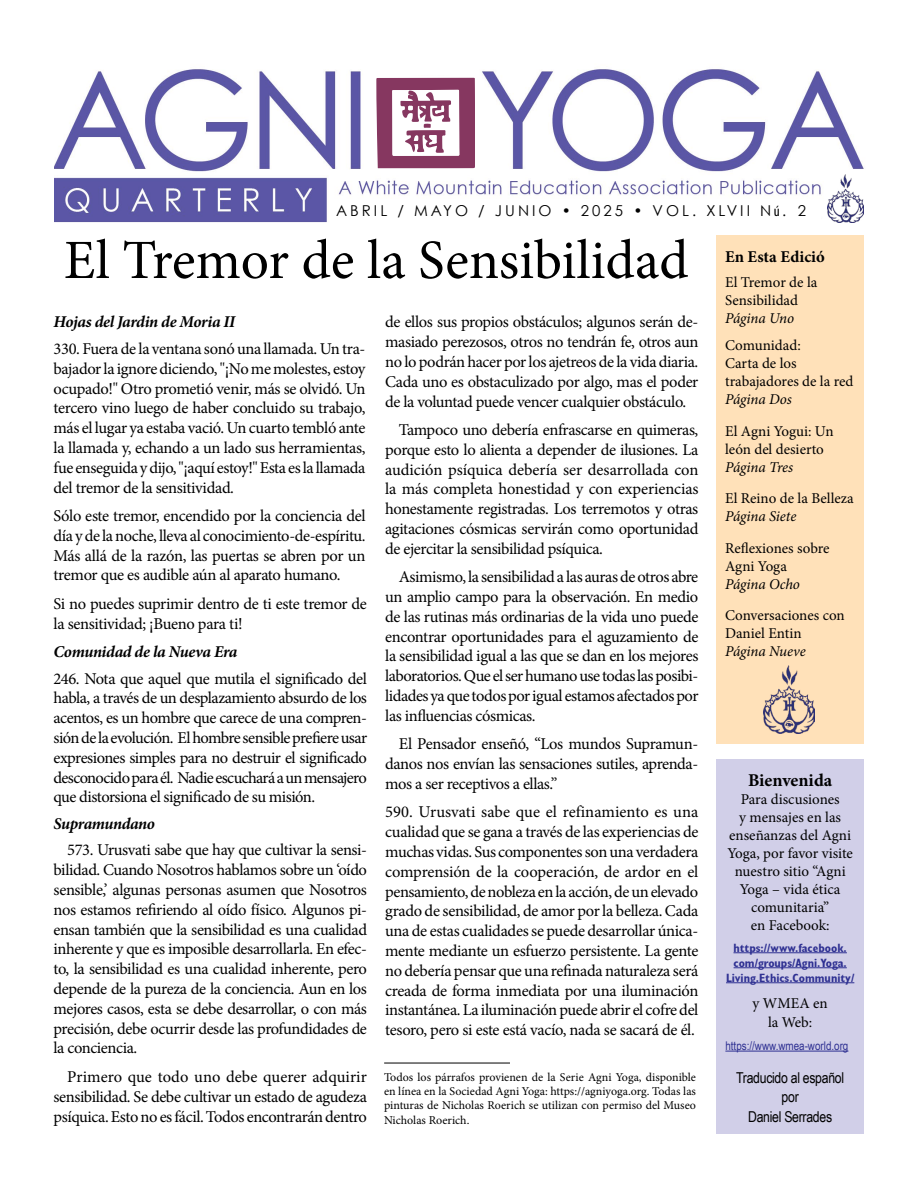
<style>
.page{position:relative;width:918px;height:1188px;background:#fff}
.page>*{position:absolute;margin:0;border:0;box-sizing:border-box;transform-origin:0 0}
.t1{font:55.5px "Minion Pro";color:#000}
.t2{font:700 18px "Minion Pro";letter-spacing:-.005em;color:#000}
.t3{font:16.5px/19.8px "Minion Pro";letter-spacing:-.025em;color:#000;text-align:justify}
.t4{font:italic 700 16.5px "Minion Pro";letter-spacing:-.025em;color:#000}
.t5{font:700 16.5px "Minion Pro";letter-spacing:.005em;color:#000}
.t6{font:15px/18px "Minion Pro";color:#000}
.t7{font:italic 15px "Minion Pro";letter-spacing:-.01em;color:#000}
.t8{font:15px/19.5px "Arial Narrow";letter-spacing:-.02em;color:#000;text-align:center}
.t9{font:15px "Century Gothic";letter-spacing:.2em;color:#000}
.t10{font:12px/14.4px "Minion Pro";color:#000;text-align:justify}
.t11{font:700 condensed 12px/15px "Gill Sans";color:#2e3092;text-align:center}
.t12{font:12px "Arial Narrow";color:#2e3092}
.s1{font-family:"Myriad Pro";font-stretch:condensed}
</style>
<div class="page">
<div style="left:716px;top:236px;width:148px;height:508px;background:#ffe1b9"></div>
<div style="left:716px;top:759px;width:148px;height:375px;background:#d1cfe8"></div>
<hr style="left:733px;top:952px;width:114px;height:1px;background:#2e3092">
<hr style="left:734px;top:967px;width:113px;height:1px;background:#2e3092">
<hr style="left:726px;top:982px;width:128px;height:1px;background:#2e3092">
<hr style="left:725px;top:1051px;width:123px;height:1px;background:#2e3092">
<img style="left:54px;top:69px;width:810px;height:154px">
<div style="left:336px;top:205px;width:485px;height:22px;background:#fff"></div>
<div style="left:824px;top:176px;width:44px;height:48px;background:#fff"></div>
<img style="left:764px;top:666px;width:50px;height:67px">
<img style="left:828px;top:174px;width:36px;height:48px">
<div style="left:376px;top:76px;width:106px;height:92px;background:#fff"></div>
<svg style="left:376px;top:78px;width:99px;height:90px"></svg>
<hr style="left:384px;top:1063px;width:126px;height:1px;background:#000">
<p class="t9" style="left:336px;top:202px;width:472px">ABRIL / MAYO / JUNIO • 2025 • VOL. XLVII N<span class="s1">ú</span>. 2</p>
<h1 class="t1" style="left:64px;top:223px;width:626px">El Tremor de la Sensibilidad</h1>
<p class="t4" style="left:54px;top:310px;width:183px">Hojas del Jardin de Moria II</p>
<p class="t3" style="left:54px;top:339px;width:314px">330. Fuera de la ventana sonó una llamada. Un tra&shy;bajador la ignore diciendo, "¡No me molestes, estoy ocupado!" Otro prometió venir, más se olvidó. Un tercero vino luego de haber concluido su trabajo, más el lugar ya estaba vació. Un cuarto tembló ante la llamada y, echando a un lado sus herramientas, fue enseguida y dijo, "¡aquí estoy!" Esta es la llamada del tremor de la sensitividad.</p>
<p class="t3" style="left:54px;top:506px;width:314px">Sólo este tremor, encendido por la conciencia del día y de la noche, lleva al conocimiento-de-espíritu.<br>Más allá de la razón, las puertas se abren por un tremor que es audible aún al aparato humano.</p>
<p class="t3" style="left:54px;top:594px;width:315px">Si no puedes suprimir dentro de ti este tremor de la sensitividad; ¡Bueno para ti!</p>
<p class="t4" style="left:54px;top:640px;width:186px">Comunidad de la Nueva Era</p>
<p class="t3" style="left:54px;top:669px;width:315px">246. Nota que aquel que mutila el significado del habla, a través de un desplazamiento absurdo de los acentos, es un hombre que carece de una compren&shy;sión de la evolución. El hombre sensible prefiere usar expresiones simples para no destruir el significado desconocido para él. Nadie escuchará a un mensajero que distorsiona el significado de su misión.</p>
<p class="t4" style="left:54px;top:812px;width:103px">Supramundano</p>
<p class="t3" style="left:54px;top:840px;width:315px;text-indent:14px">573. Urusvati sabe que hay que cultivar la sensi&shy;bilidad. Cuando Nosotros hablamos sobre un ‘oído sensible,’ algunas personas asumen que Nosotros nos estamos refiriendo al oído físico. Algunos pi&shy;ensan también que la sensibilidad es una cualidad inherente y que es imposible desarrollarla. En efec&shy;to, la sensibilidad es una cualidad inherente, pero depende de la pureza de la conciencia. Aun en los mejores casos, esta se debe desarrollar, o con más precisión, debe ocurrir desde las profundidades de la conciencia.</p>
<p class="t3" style="left:54px;top:1067px;width:315px;text-indent:14px">Primero que todo uno debe querer adquirir sensibilidad. Se debe cultivar un estado de agudeza psíquica. Esto no es fácil. Todos encontrarán dentro</p>
<p class="t3" style="left:385px;top:312px;width:315px">de ellos sus propios obstáculos; algunos serán de&shy;masiado perezosos, otros no tendrán fe, otros aun no lo podrán hacer por los ajetreos de la vida diaria.<br>Cada uno es obstaculizado por algo, mas el poder de la voluntad puede vencer cualquier obstáculo.</p>
<p class="t3" style="left:385px;top:420px;width:315px;text-indent:14px">Tampoco uno debería enfrascarse en quimeras, porque esto lo alienta a depender de ilusiones. La audición psíquica debería ser desarrollada con la más completa honestidad y con experiencias honestamente registradas. Los terremotos y otras agitaciones cósmicas servirán como oportunidad de ejercitar la sensibilidad psíquica.</p>
<p class="t3" style="left:385px;top:567px;width:315px;text-indent:14px">Asimismo, la sensibilidad a las auras de otros abre un amplio campo para la observación. En medio de las rutinas más ordinarias de la vida uno puede encontrar oportunidades para el aguzamiento de la sensibilidad igual a las que se dan en los mejores laboratorios. Que el ser humano use todas las posibi&shy;lidades ya que todos por igual estamos afectados por las influencias cósmicas.</p>
<p class="t3" style="left:385px;top:734px;width:315px;text-indent:14px">El Pensador enseñó, “Los mundos Supramun&shy;danos nos envían las sensaciones sutiles, aprenda&shy;mos a ser receptivos a ellas.”</p>
<p class="t3" style="left:385px;top:802px;width:315px">590. Urusvati sabe que el refinamiento es una cualidad que se gana a través de las experiencias de muchas vidas. Sus componentes son una verdadera comprensión de la cooperación, de ardor en el pensamiento, de nobleza en la acción, de un elevado grado de sensibilidad, de amor por la belleza. Cada una de estas cualidades se puede desarrollar única&shy;mente mediante un esfuerzo persistente. La gente no debería pensar que una refinada naturaleza será creada de forma inmediata por una iluminación instantánea. La iluminación puede abrir el cofre del tesoro, pero si este está vacío, nada se sacará de él.</p>
<p class="t10" style="left:384px;top:1070px;width:314px">Todos los párrafos provienen de la Serie Agni Yoga, disponible en línea en la Sociedad Agni Yoga: https://agniyoga.org. Todas las pinturas de Nicholas Roerich se utilizan con permiso del Museo Nicholas Roerich.</p>
<p class="t5" style="left:725px;top:245px;width:101px">En Esta Edició</p>
<p class="t6" style="left:725px;top:273px;width:94px">El Tremor de la<br>Sensibilidad</p>
<p class="t7" style="left:725px;top:308px;width:70px">Página Uno</p>
<p class="t6" style="left:725px;top:336px;width:130px">Comunidad:<br>Carta de los trabajadores de la red</p>
<p class="t7" style="left:725px;top:389px;width:68px">Página Dos</p>
<p class="t6" style="left:725px;top:422px;width:110px">El Agni Yogui: Un león del desierto</p>
<p class="t7" style="left:725px;top:457px;width:70px">Página Tres</p>
<p class="t6" style="left:725px;top:489px;width:130px">El Reino de la Belleza</p>
<p class="t7" style="left:725px;top:506px;width:73px">Página Siete</p>
<p class="t6" style="left:725px;top:539px;width:106px">Reflexiones sobre<br>Agni Yoga</p>
<p class="t7" style="left:725px;top:574px;width:76px">Página Ocho</p>
<p class="t6" style="left:725px;top:606px;width:121px">Conversaciones con<br>Daniel Entin</p>
<p class="t7" style="left:725px;top:641px;width:82px">Página Nueve</p>
<p class="t2" style="left:748px;top:767px;width:86px">Bienvenida</p>
<p class="t6" style="left:728px;top:790px;width:127px;text-align:center">Para discusiones<br>y mensajes en las enseñanzas del Agni<br>Yoga, por favor visite nuestro sitio “Agni<br>Yoga – vida ética comunitaria”<br>en Facebook:</p>
<p class="t11" style="left:726px;top:940px;width:130px">https://www.facebook. com/groups/Agni.Yoga.<br>Living.Ethics.Community/</p>
<p class="t6" style="left:753px;top:993px;width:77px;line-height:19.5px;text-align:center">y WMEA en la Web:</p>
<p class="t12" style="left:725px;top:1037px;width:125px">https://www.wmea-world.org</p>
<p class="t8" style="left:736px;top:1067px;width:110px">Traducido al español por<br>Daniel Serrades</p>
</div>
